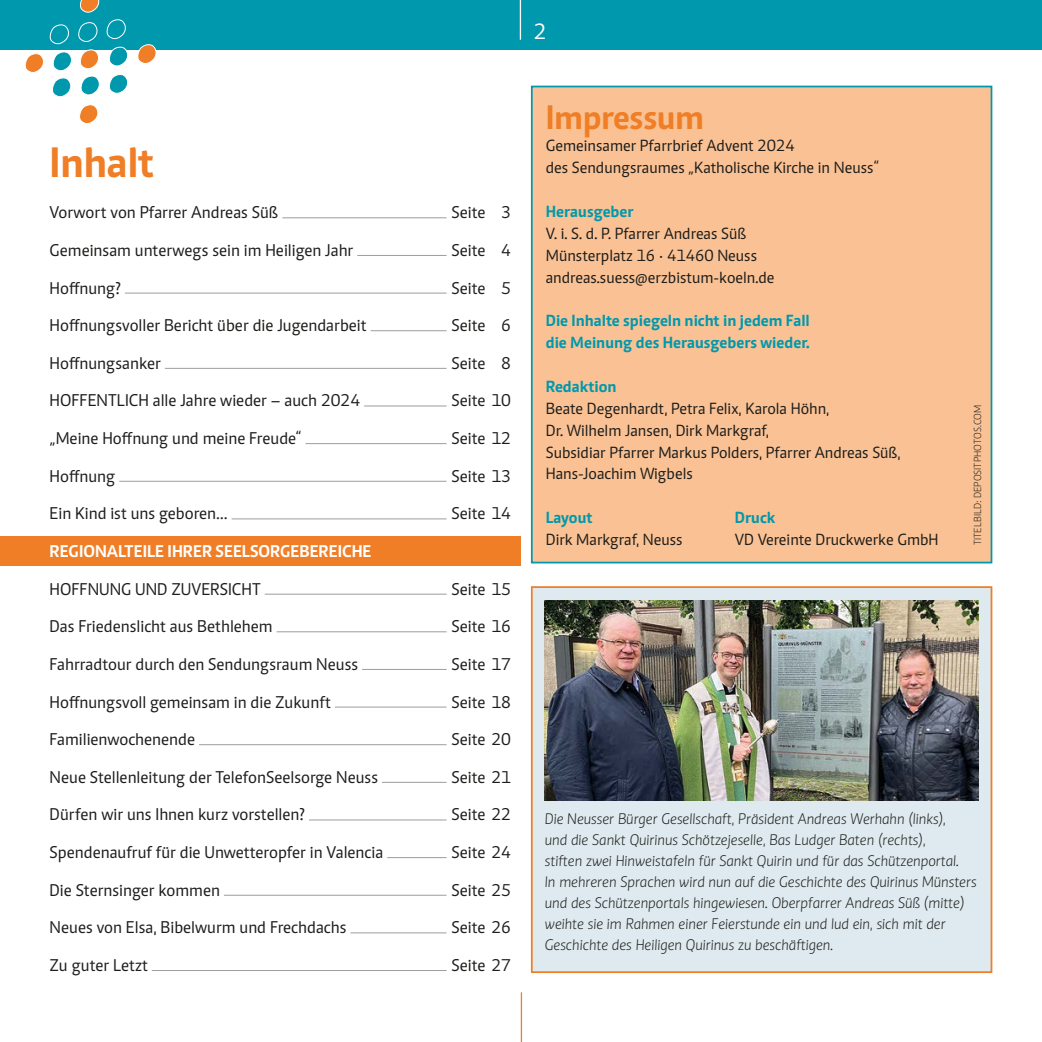
<style>
.page{position:relative;width:1042px;height:1042px;background:#fff}
.page>*{position:absolute;margin:0;border:0;box-sizing:border-box;transform-origin:0 0}
.t1{font:700 43.75px "Caput";letter-spacing:-.01em;color:#ef7e26}
.t2{font:700 35px "Caput";letter-spacing:-.01em;color:#ef7e26}
.t3{font:22.75px "Caput";color:#fff}
.t4{font:17.5px "Caput";color:#1d1d1b}
.t5{font:700 17.5px "Caput";color:#fff}
.t6{font:16.62px/21.9px "Caput";color:#1d1d1b}
.t7{font:700 16.62px/21.9px "Caput";color:#0098ad}
.t8{font:italic 300 15.75px/21px "Caput";color:#1d1d1b}
.t9{font:300 10.5px "Caput";color:#1d1d1b}
.s1{font-weight:700;color:#0098ad}
</style>
<div class="page">
<div style="left:531px;top:586px;width:461px;height:387px;background:#deeaef;border:2px solid #ef7e26"></div>
<div style="left:0;top:536px;width:521px;height:30px;background:#ef7e26"></div>
<div style="left:0;top:0;width:1042px;height:50px;background:#0098ad"></div>
<hr style="left:520px;top:0;width:1px;height:40px;background:#fff">
<hr style="left:521px;top:992px;width:1px;height:50px;background:#ef7e26">
<hr style="left:282px;top:217px;width:164px;height:1px;background:#9d9d9c">
<hr style="left:357px;top:255px;width:89px;height:1px;background:#9d9d9c">
<hr style="left:125px;top:293px;width:321px;height:1px;background:#9d9d9c">
<hr style="left:370px;top:330px;width:76px;height:1px;background:#9d9d9c">
<hr style="left:165px;top:368px;width:281px;height:1px;background:#9d9d9c">
<hr style="left:364px;top:405px;width:82px;height:1px;background:#9d9d9c">
<hr style="left:305px;top:443px;width:141px;height:1px;background:#9d9d9c">
<hr style="left:119px;top:481px;width:327px;height:1px;background:#9d9d9c">
<hr style="left:232px;top:518px;width:214px;height:1px;background:#9d9d9c">
<hr style="left:265px;top:594px;width:181px;height:1px;background:#9d9d9c">
<hr style="left:277px;top:631px;width:169px;height:1px;background:#9d9d9c">
<hr style="left:362px;top:669px;width:84px;height:1px;background:#9d9d9c">
<hr style="left:335px;top:706px;width:111px;height:1px;background:#9d9d9c">
<hr style="left:199px;top:744px;width:247px;height:1px;background:#9d9d9c">
<hr style="left:382px;top:782px;width:64px;height:1px;background:#9d9d9c">
<hr style="left:309px;top:819px;width:137px;height:1px;background:#9d9d9c">
<hr style="left:387px;top:857px;width:59px;height:1px;background:#9d9d9c">
<hr style="left:224px;top:895px;width:222px;height:1px;background:#9d9d9c">
<hr style="left:350px;top:932px;width:96px;height:1px;background:#9d9d9c">
<hr style="left:152px;top:970px;width:294px;height:1px;background:#9d9d9c">
<div style="left:531px;top:86px;width:461px;height:477px;background:#fac294;border:2px solid #0098ad"></div>
<img style="left:545px;top:600px;width:433px;height:200px">
<svg style="left:79px;top:104px;width:19px;height:20px"></svg>
<svg style="left:25px;top:0;width:131px;height:97px"></svg>
<h3 class="t3" style="left:534px;top:19px;width:14px">2</h3>
<p class="t1" style="left:50px;top:135px;width:106px">Inhalt</p>
<p class="t4" style="left:50px;top:202px;width:230px">Vorwort von Pfarrer Andreas Süß</p>
<p class="t4" style="left:451px;top:202px;width:61px">Seite 3</p>
<p class="t4" style="left:50px;top:240px;width:305px">Gemeinsam unterwegs sein im Heiligen Jahr</p>
<p class="t4" style="left:451px;top:240px;width:61px">Seite 4</p>
<p class="t4" style="left:50px;top:278px;width:73px">Hoffnung?</p>
<p class="t4" style="left:451px;top:278px;width:61px">Seite 5</p>
<p class="t4" style="left:50px;top:315px;width:319px">Hoffnungsvoller Bericht über die Jugendarbeit</p>
<p class="t4" style="left:451px;top:315px;width:61px">Seite 6</p>
<p class="t4" style="left:50px;top:353px;width:113px">Hoffnungsanker</p>
<p class="t4" style="left:451px;top:353px;width:61px">Seite 8</p>
<p class="t4" style="left:50px;top:391px;width:312px">HOFFENTLICH alle Jahre wieder – auch 2024</p>
<p class="t4" style="left:451px;top:391px;width:61px">Seite 10</p>
<p class="t4" style="left:50px;top:428px;width:254px">„Meine Hoffnung und meine Freude“</p>
<p class="t4" style="left:451px;top:428px;width:61px">Seite 12</p>
<p class="t4" style="left:50px;top:466px;width:67px">Hoffnung</p>
<p class="t4" style="left:451px;top:466px;width:61px">Seite 13</p>
<p class="t4" style="left:50px;top:503px;width:180px">Ein Kind ist uns geboren…</p>
<p class="t4" style="left:451px;top:503px;width:61px">Seite 14</p>
<p class="t5" style="left:50px;top:540px;width:323px">REGIONALTEILE IHRER SEELSORGEBEREICHE</p>
<p class="t4" style="left:50px;top:579px;width:213px">HOFFNUNG UND ZUVERSICHT</p>
<p class="t4" style="left:451px;top:579px;width:61px">Seite 15</p>
<p class="t4" style="left:50px;top:616px;width:225px">Das Friedenslicht aus Bethlehem</p>
<p class="t4" style="left:451px;top:616px;width:61px">Seite 16</p>
<p class="t4" style="left:50px;top:654px;width:310px">Fahrradtour durch den Sendungsraum Neuss</p>
<p class="t4" style="left:451px;top:654px;width:61px">Seite 17</p>
<p class="t4" style="left:50px;top:692px;width:283px">Hoffnungsvoll gemeinsam in die Zukunft</p>
<p class="t4" style="left:451px;top:692px;width:61px">Seite 18</p>
<p class="t4" style="left:50px;top:729px;width:147px">Familienwochenende</p>
<p class="t4" style="left:451px;top:729px;width:61px">Seite 20</p>
<p class="t4" style="left:50px;top:767px;width:330px">Neue Stellenleitung der TelefonSeelsorge Neuss</p>
<p class="t4" style="left:451px;top:767px;width:61px">Seite 21</p>
<p class="t4" style="left:50px;top:804px;width:257px">Dürfen wir uns Ihnen kurz vorstellen?</p>
<p class="t4" style="left:451px;top:804px;width:61px">Seite 22</p>
<p class="t4" style="left:50px;top:842px;width:335px">Spendenaufruf für die Unwetteropfer in Valencia</p>
<p class="t4" style="left:451px;top:842px;width:61px">Seite 24</p>
<p class="t4" style="left:50px;top:880px;width:172px">Die Sternsinger kommen</p>
<p class="t4" style="left:451px;top:880px;width:61px">Seite 25</p>
<p class="t4" style="left:50px;top:917px;width:298px">Neues von Elsa, Bibelwurm und Frechdachs</p>
<p class="t4" style="left:451px;top:917px;width:61px">Seite 26</p>
<p class="t4" style="left:50px;top:955px;width:100px">Zu guter Letzt</p>
<p class="t4" style="left:451px;top:955px;width:61px">Seite 27</p>
<p class="t2" style="left:546px;top:96px;width:160px">Impressum</p>
<p class="t6" style="left:546px;top:135px;width:250px">Gemeinsamer Pfarrbrief Advent 2024</p>
<p class="t6" style="left:546px;top:157px;width:335px">des Sendungsraumes „Katholische Kirche in Neuss“</p>
<p class="t6" style="left:546px;top:200px;width:202px"><span class="s1">Herausgeber<br></span>V. i. S. d. P. Pfarrer Andreas Süß</p>
<p class="t6" style="left:546px;top:244px;width:213px">Münsterplatz 16 · 41460 Neuss</p>
<p class="t6" style="left:546px;top:266px;width:230px">andreas.suess@erzbistum-koeln.de</p>
<p class="t7" style="left:546px;top:310px;width:266px">Die Inhalte spiegeln nicht in jedem Fall die Meinung des Herausgebers wieder.</p>
<p class="t7" style="left:546px;top:375px;width:72px">Redaktion</p>
<p class="t6" style="left:546px;top:397px;width:285px">Beate Degenhardt, Petra Felix, Karola Höhn,</p>
<p class="t6" style="left:546px;top:419px;width:225px">Dr. Wilhelm Jansen, Dirk Markgraf,</p>
<p class="t6" style="left:546px;top:441px;width:356px">Subsidiar Pfarrer Markus Polders, Pfarrer Andreas Süß,</p>
<p class="t6" style="left:546px;top:463px;width:148px">Hans-Joachim Wigbels</p>
<p class="t7" style="left:546px;top:506px;width:48px">Layout</p>
<p class="t7" style="left:735px;top:506px;width:42px">Druck</p>
<p class="t6" style="left:546px;top:529px;width:138px">Dirk Markgraf, Neuss</p>
<p class="t6" style="left:735px;top:529px;width:205px">VD Vereinte Druckwerke GmbH</p>
<p class="t9" style="left:972px;top:545px;width:142px;rotate:-90deg">TITELBILD: DEPOSITPHOTOS.COM</p>
<p class="t8" style="left:545px;top:809px;width:433px">Die Neusser Bürger Gesellschaft, Präsident Andreas Werhahn (links),<br>und die Sankt Quirinus Schötzejeselle, Bas Ludger Baten (rechts),<br>stiften zwei Hinweistafeln für Sankt Quirin und für das Schützenportal.<br>In mehreren Sprachen wird nun auf die Geschichte des Quirinus Münsters und des Schützenportals hingewiesen. Oberpfarrer Andreas Süß (mitte) weihte sie im Rahmen einer Feierstunde ein und lud ein, sich mit der Geschichte des Heiligen Quirinus zu beschäftigen.</p>
</div>
